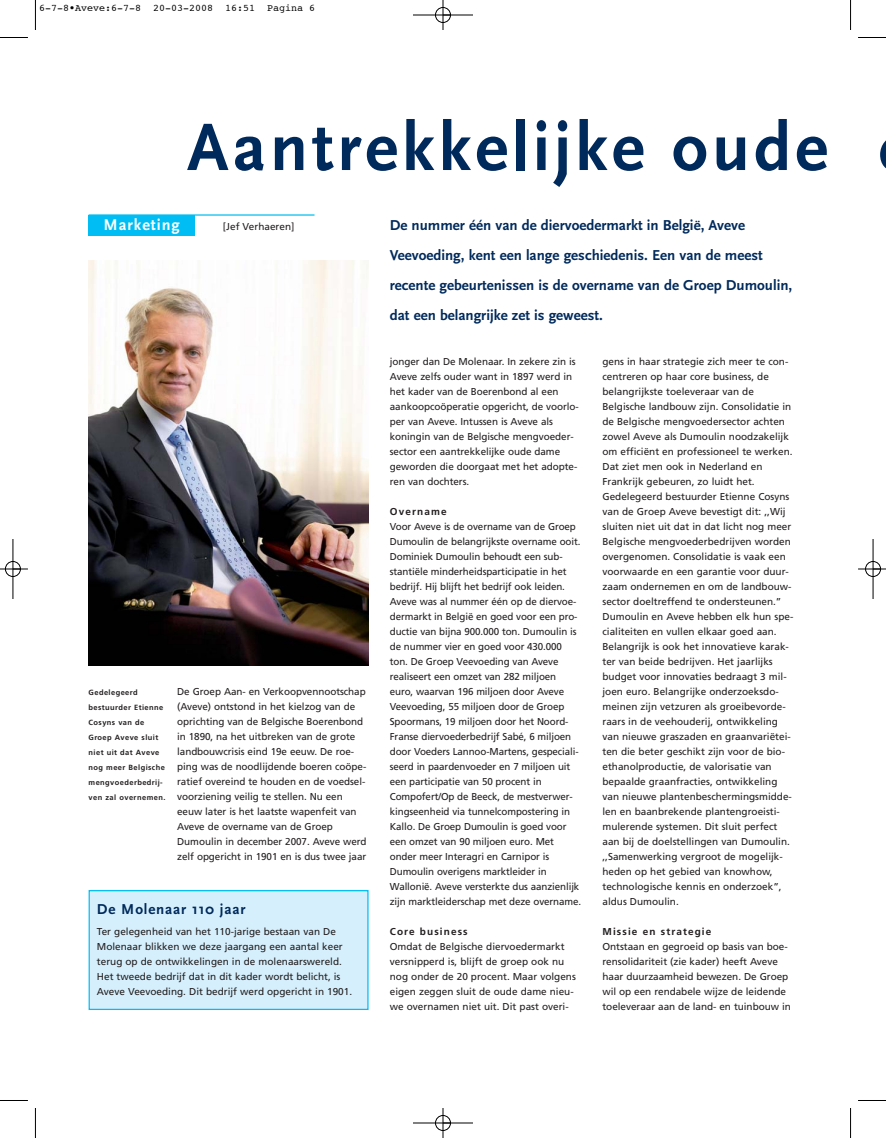
<style>
.page{position:relative;width:886px;height:1138px;background:#fff}
.page>*{position:absolute;margin:0;border:0;box-sizing:border-box;transform-origin:0 0}
.t1{font:700 70px "Scala Sans";letter-spacing:.055em;color:#002a5c}
.t2{font:700 16.25px "Scala Sans";letter-spacing:.055em;color:#fff}
.t3{font:700 15px/30px "Scala Sans";color:#002a5c}
.t4{font:700 15px "Scala Sans";letter-spacing:.055em;color:#002a5c}
.t5{font:10px/15px "Frutiger";letter-spacing:-.005em;color:#231f20}
.t6{font:10px "Courier";color:#000}
.t7{font:700 7.5px/15px "Frutiger";letter-spacing:.055em;color:#231f20}
.s1{font-weight:700}
</style>
<div class="page">
<div style="left:89px;top:215px;width:106px;height:21px;background:#00bef3"></div>
<hr style="left:89px;top:214px;width:225px;height:2px;background:#00bef3">
<div style="left:90px;top:891px;width:277px;height:118px;background:#d5effc"></div>
<div style="left:89px;top:890px;width:280px;height:120px;border:1px solid #00bef3"></div>
<img style="left:89px;top:261px;width:280px;height:404px">
<hr style="left:35px;top:0;width:1px;height:30px;background:#000">
<svg style="left:0;top:37px;width:28px;height:1px"></svg>
<hr style="left:850px;top:0;width:1px;height:30px;background:#000">
<svg style="left:858px;top:37px;width:28px;height:1px"></svg>
<hr style="left:35px;top:1108px;width:1px;height:30px;background:#000">
<svg style="left:0;top:1100px;width:28px;height:1px"></svg>
<hr style="left:850px;top:1108px;width:1px;height:30px;background:#000">
<svg style="left:858px;top:1100px;width:28px;height:1px"></svg>
<hr style="left:413px;top:15px;width:60px;height:1px;background:#000">
<hr style="left:413px;top:1123px;width:60px;height:1px;background:#000">
<hr style="left:13px;top:539px;width:1px;height:60px;background:#000">
<hr style="left:873px;top:539px;width:1px;height:60px;background:#000">
<hr style="left:443px;top:0;width:1px;height:30px;background:#000">
<hr style="left:443px;top:1108px;width:1px;height:30px;background:#000">
<svg style="left:0;top:569px;width:28px;height:1px"></svg>
<svg style="left:858px;top:569px;width:28px;height:1px"></svg>
<div style="left:435px;top:7px;width:16px;height:16px;border:1px solid #000;border-radius:50%"></div>
<div style="left:435px;top:1115px;width:16px;height:16px;border:1px solid #000;border-radius:50%"></div>
<div style="left:5px;top:561px;width:16px;height:16px;border:1px solid #000;border-radius:50%"></div>
<div style="left:865px;top:561px;width:16px;height:16px;border:1px solid #000;border-radius:50%"></div>
<p class="t6" style="left:39px;top:4px;width:278px">6-7-8•Aveve:6-7-8 20-03-2008 16:51 Pagina 6</p>
<p class="t1" style="left:187px;top:119px;width:642px">Aantrekkelijke oude</p>
<p class="t2" style="left:104px;top:218px;width:78px">Marketing</p>
<p class="t5" style="left:223px;top:220px;width:73px">[Jef Verhaeren]</p>
<p class="t7" style="left:89px;top:685px;width:78px">Gedelegeerd bestuurder Etienne<br>Cosyns van de<br>Groep Aveve sluit niet uit dat Aveve nog meer Belgische mengvoederbedrij&shy;ven zal overnemen.</p>
<p class="t5" style="left:177px;top:685px;width:191px">De Groep Aan- en Verkoopvennootschap (Aveve) ontstond in het kielzog van de oprichting van de Belgische Boerenbond in 1890, na het uitbreken van de grote landbouwcrisis eind 19e eeuw. De roe&shy;ping was de noodlijdende boeren coöpe&shy;ratief overeind te houden en de voedsel&shy;voorziening veilig te stellen. Nu een eeuw later is het laatste wapenfeit van Aveve de overname van de Groep Dumoulin in december 2007. Aveve werd zelf opgericht in 1901 en is dus twee jaar</p>
<p class="t4" style="left:97px;top:903px;width:150px">De Molenaar 110 jaar</p>
<p class="t5" style="left:97px;top:925px;width:257px">Ter gelegenheid van het 110-jarige bestaan van De Molenaar blikken we deze jaargang een aantal keer terug op de ontwikkelingen in de molenaarswereld.<br>Het tweede bedrijf dat in dit kader wordt belicht, is Aveve Veevoeding. Dit bedrijf werd opgericht in 1901.</p>
<p class="t3" style="left:390px;top:211px;width:404px">De nummer één van de diervoedermarkt in België, Aveve Veevoeding, kent een lange geschiedenis. Een van de meest recente gebeurtenissen is de overname van de Groep Dumoulin, dat een belangrijke zet is geweest.</p>
<p class="t5" style="left:390px;top:355px;width:191px">jonger dan De Molenaar. In zekere zin is Aveve zelfs ouder want in 1897 werd in het kader van de Boerenbond al een aankoopcoöperatie opgericht, de voorlo&shy;per van Aveve. Intussen is Aveve als koningin van de Belgische mengvoeder&shy;sector een aantrekkelijke oude dame geworden die doorgaat met het adopte&shy;ren van dochters.</p>
<p class="t5" style="left:390px;top:505px;width:193px"><span class="s1">Overname<br></span>Voor Aveve is de overname van de Groep Dumoulin de belangrijkste overname ooit.<br>Dominiek Dumoulin behoudt een sub&shy;stantiële minderheidsparticipatie in het bedrijf. Hij blijft het bedrijf ook leiden.<br>Aveve was al nummer één op de diervoe&shy;dermarkt in België en goed voor een pro&shy;ductie van bijna 900.000 ton. Dumoulin is de nummer vier en goed voor 430.000 ton. De Groep Veevoeding van Aveve realiseert een omzet van 282 miljoen euro, waarvan 196 miljoen door Aveve Veevoeding, 55 miljoen door de Groep Spoormans, 19 miljoen door het Noord-Franse diervoederbedrijf Sabé, 6 miljoen door Voeders Lannoo-Martens, gespeciali&shy;seerd in paardenvoeder en 7 miljoen uit een participatie van 50 procent in Compofert/Op de Beeck, de mestverwer&shy;kingseenheid via tunnelcompostering in Kallo. De Groep Dumoulin is goed voor een omzet van 90 miljoen euro. Met onder meer Interagri en Carnipor is Dumoulin overigens marktleider in Wallonië. Aveve versterkte dus aanzienlijk zijn marktleiderschap met deze overname.</p>
<p class="t5" style="left:390px;top:925px;width:188px"><span class="s1">Core business<br></span>Omdat de Belgische diervoedermarkt versnipperd is, blijft de groep ook nu nog onder de 20 procent. Maar volgens eigen zeggen sluit de oude dame nieu&shy;we overnamen niet uit. Dit past overi-</p>
<p class="t5" style="left:602px;top:355px;width:192px">gens in haar strategie zich meer te con&shy;centreren op haar core business, de belangrijkste toeleveraar van de Belgische landbouw zijn. Consolidatie in de Belgische mengvoedersector achten zowel Aveve als Dumoulin noodzakelijk om efficiënt en professioneel te werken.<br>Dat ziet men ook in Nederland en Frankrijk gebeuren, zo luidt het.<br>Gedelegeerd bestuurder Etienne Cosyns van de Groep Aveve bevestigt dit: ,,Wij sluiten niet uit dat in dat licht nog meer Belgische mengvoederbedrijven worden overgenomen. Consolidatie is vaak een voorwaarde en een garantie voor duur&shy;zaam ondernemen en om de landbouw&shy;sector doeltreffend te ondersteunen.” Dumoulin en Aveve hebben elk hun spe&shy;cialiteiten en vullen elkaar goed aan.<br>Belangrijk is ook het innovatieve karak&shy;ter van beide bedrijven. Het jaarlijks budget voor innovaties bedraagt 3 mil&shy;joen euro. Belangrijke onderzoeksdo&shy;meinen zijn vetzuren als groeibevorde&shy;raars in de veehouderij, ontwikkeling van nieuwe graszaden en graanvariëtei&shy;ten die beter geschikt zijn voor de bio&shy;ethanolproductie, de valorisatie van bepaalde graanfracties, ontwikkeling van nieuwe plantenbeschermingsmidde&shy;len en baanbrekende plantengroeisti&shy;mulerende systemen. Dit sluit perfect aan bij de doelstellingen van Dumoulin. ,,Samenwerking vergroot de mogelijk&shy;heden op het gebied van knowhow, technologische kennis en onderzoek”, aldus Dumoulin.</p>
<p class="t5" style="left:602px;top:925px;width:190px"><span class="s1">Missie en strategie<br></span>Ontstaan en gegroeid op basis van boe&shy;rensolidariteit (zie kader) heeft Aveve haar duurzaamheid bewezen. De Groep wil op een rendabele wijze de leidende toeleveraar aan de land- en tuinbouw in</p>
</div>
